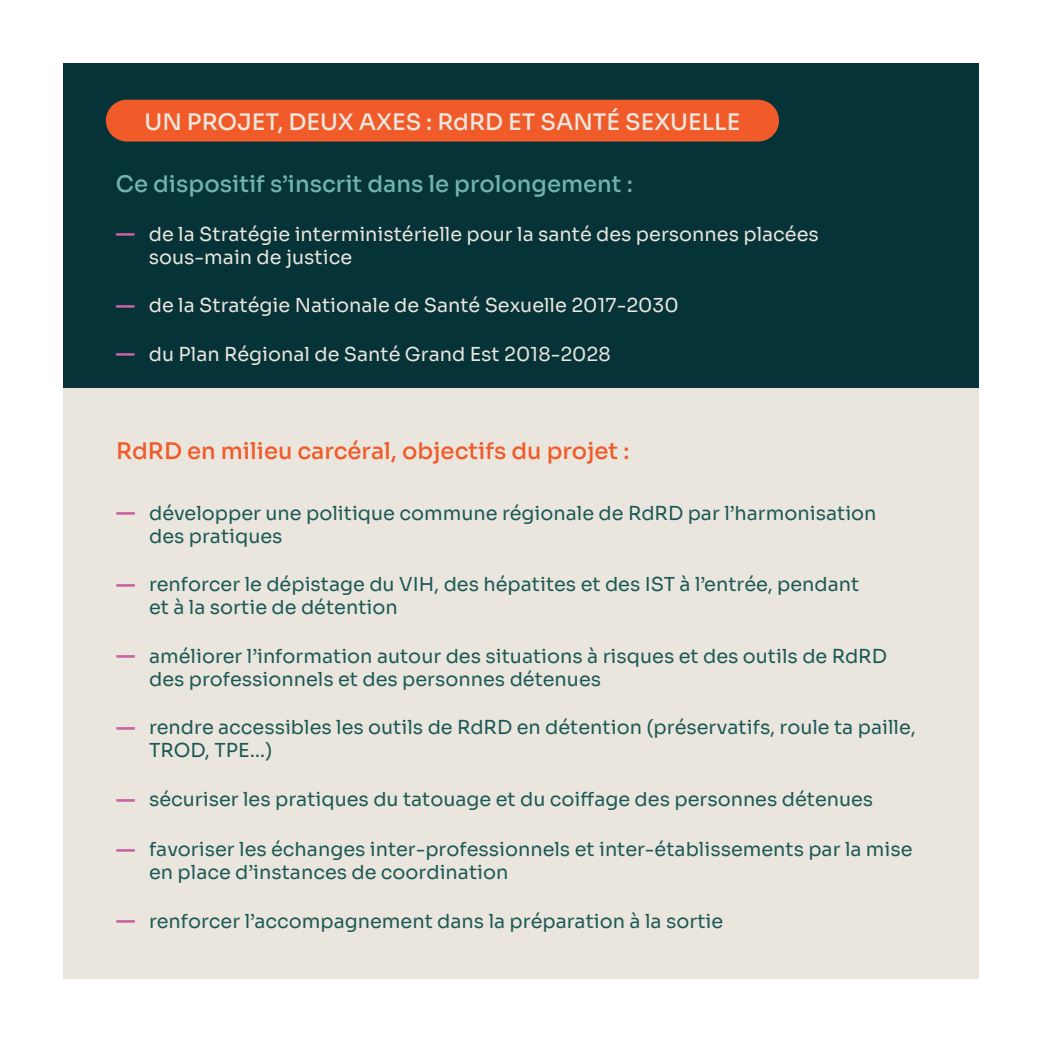
<style>
.page{position:relative;width:1042px;height:1042px;background:#fff}
.page>*{position:absolute;margin:0;border:0;box-sizing:border-box;transform-origin:0 0}
.t1{font:500 22.75px "Sora";color:#71b3b1}
.t2{font:500 22.75px "Sora";color:#f15a29}
.t3{font:500 22.75px "Sora";color:#eae6dd}
.t4{font:700 21px "Sora";color:#c961a5}
.t5{font:19.25px/23.1px "Sora";color:#1c5956}
.t6{font:19.25px/23.1px "Sora";color:#eae6dd}
.s1{font-weight:700;font-size:21px;color:#c961a5}
</style>
<div class="page">
<div style="left:63px;top:387px;width:916px;height:592px;background:#eae6dd"></div>
<div style="left:63px;top:63px;width:916px;height:324px;background:#053338"></div>
<div style="left:106px;top:100px;width:673px;height:41px;background:#f15a29;border-radius:21px"></div>
<p class="t3" style="left:144px;top:103px;width:597px">UN PROJET, DEUX AXES : RdRD ET SANTÉ SEXUELLE</p>
<p class="t1" style="left:116px;top:165px;width:518px">Ce dispositif s’inscrit dans le prolongement :</p>
<p class="t6" style="left:149px;top:220px;width:671px">de la Stratégie interministérielle pour la santé des personnes placées sous-main de justice</p>
<p class="t4" style="left:116px;top:217px;width:21px">—</p>
<p class="t6" style="left:116px;top:292px;width:564px"><span class="s1">—</span> de la Stratégie Nationale de Santé Sexuelle 2017-2030</p>
<p class="t6" style="left:116px;top:340px;width:496px"><span class="s1">—</span> du Plan Régional de Santé Grand Est 2018-2028</p>
<p class="t2" style="left:116px;top:432px;width:515px">RdRD en milieu carcéral, objectifs du projet :</p>
<p class="t4" style="left:116px;top:496px;width:21px">—</p>
<p class="t4" style="left:116px;top:568px;width:21px">—</p>
<p class="t4" style="left:116px;top:639px;width:21px">—</p>
<p class="t4" style="left:116px;top:711px;width:21px">—</p>
<p class="t5" style="left:149px;top:499px;width:729px">développer une politique commune régionale de RdRD par l’harmonisation des pratiques</p>
<p class="t5" style="left:149px;top:571px;width:712px">renforcer le dépistage du VIH, des hépatites et des IST à l’entrée, pendant et à la sortie de détention</p>
<p class="t5" style="left:149px;top:642px;width:739px">améliorer l’information autour des situations à risques et des outils de RdRD des professionnels et des personnes détenues</p>
<p class="t5" style="left:149px;top:714px;width:768px">rendre accessibles les outils de RdRD en détention (préservatifs, roule ta paille,<br>TROD, TPE…)</p>
<p class="t5" style="left:116px;top:785px;width:758px"><span class="s1">—</span> sécuriser les pratiques du tatouage et du coiffage des personnes détenues</p>
<p class="t5" style="left:149px;top:836px;width:765px">favoriser les échanges inter-professionnels et inter-établissements par la mise en place d’instances de coordination</p>
<p class="t4" style="left:116px;top:832px;width:21px">—</p>
<p class="t5" style="left:116px;top:907px;width:609px"><span class="s1">—</span> renforcer l’accompagnement dans la préparation à la sortie</p>
</div>
